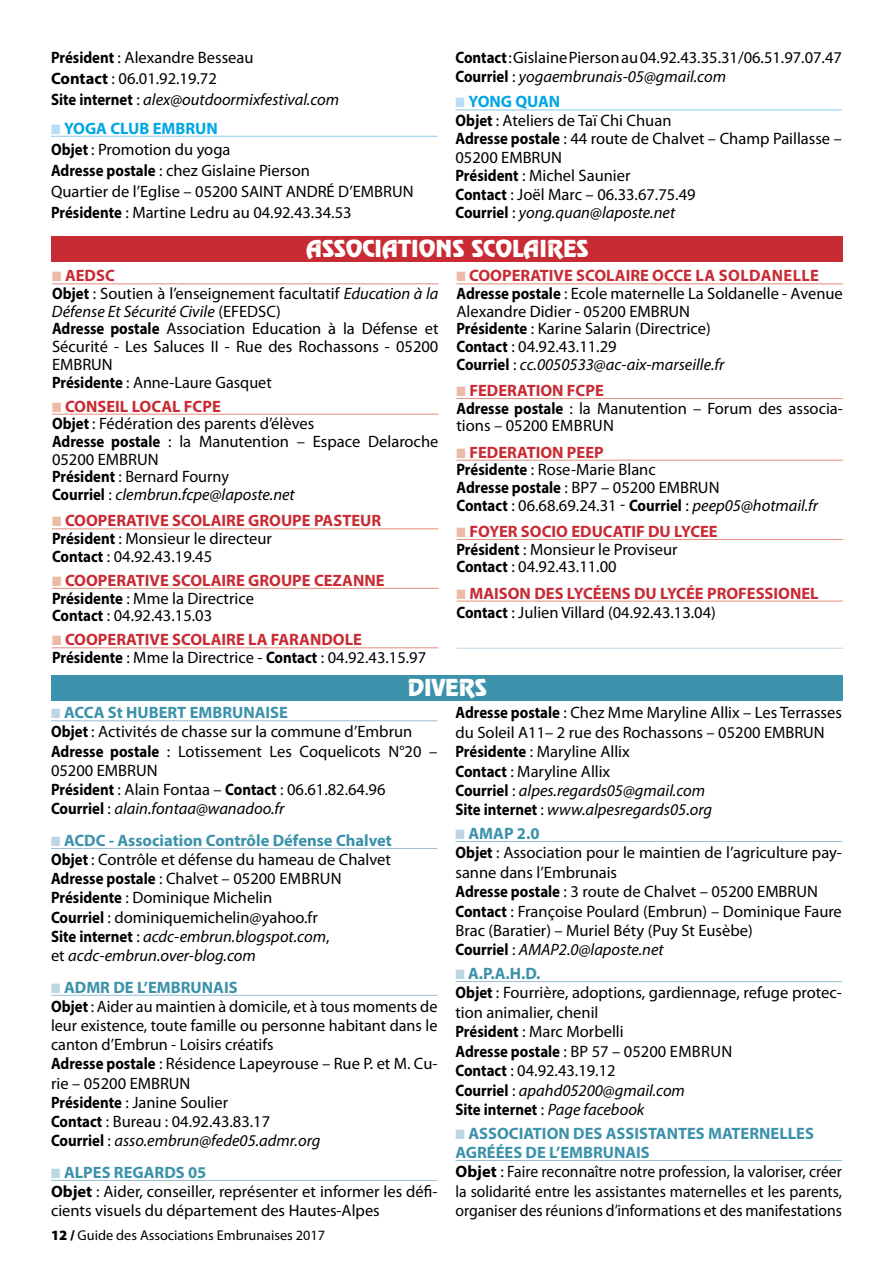
<style>
.page{position:relative;width:893px;height:1263px;background:#fff}
.page>*{position:absolute;margin:0;border:0;box-sizing:border-box;transform-origin:0 0}
.t1{font:21px "Revue";color:#fff}
.t2{font:16.5px/17.7px "Myriad Pro";color:#000}
.t3{font:700 16.5px/17.7px "Myriad Pro";color:#c82b34}
.t4{font:14.25px "Myriad Pro";color:#000}
.s1{font-weight:700}
.s2{font-style:italic}
.s3{color:#b9ddf7}
.s4{font-weight:700;color:#00a7e3}
.s5{color:#eebaa8}
.s6{font-weight:700;color:#c82b34}
.s7{color:#000}
.s8{font-weight:400;color:#000}
.s9{color:#bdd6e3}
.s10{font-weight:700;color:#3b92aa}
.s11{font-weight:900}
</style>
<div class="page">
<hr style="left:51px;top:136px;width:386px;height:1px;background:#8ccaf1">
<hr style="left:455px;top:110px;width:387px;height:1px;background:#8ccaf1">
<hr style="left:52px;top:283px;width:386px;height:1px;background:#e28e79">
<hr style="left:52px;top:414px;width:386px;height:1px;background:#e28e79">
<hr style="left:52px;top:528px;width:386px;height:1px;background:#e28e79">
<hr style="left:52px;top:588px;width:386px;height:1px;background:#e28e79">
<hr style="left:52px;top:647px;width:386px;height:1px;background:#e28e79">
<hr style="left:456px;top:283px;width:387px;height:1px;background:#e28e79">
<hr style="left:456px;top:398px;width:387px;height:1px;background:#e28e79">
<hr style="left:456px;top:460px;width:387px;height:1px;background:#e28e79">
<hr style="left:456px;top:539px;width:387px;height:1px;background:#e28e79">
<hr style="left:456px;top:601px;width:387px;height:1px;background:#e28e79">
<hr style="left:456px;top:648px;width:387px;height:1px;background:#bdd6e3">
<hr style="left:51px;top:720px;width:386px;height:1px;background:#96bfd1">
<hr style="left:51px;top:848px;width:386px;height:1px;background:#96bfd1">
<hr style="left:51px;top:995px;width:386px;height:1px;background:#96bfd1">
<hr style="left:51px;top:1180px;width:386px;height:1px;background:#96bfd1">
<hr style="left:455px;top:841px;width:387px;height:1px;background:#96bfd1">
<hr style="left:455px;top:981px;width:387px;height:1px;background:#96bfd1">
<hr style="left:455px;top:1160px;width:387px;height:1px;background:#96bfd1">
<div style="left:51px;top:236px;width:792px;height:25px;background:#c82b34"></div>
<div style="left:51px;top:675px;width:792px;height:26px;background:#3b92aa"></div>
<p class="t2" style="left:51px;top:48px;width:290px;line-height:21px"><span class="s1">Président</span> : Alexandre Besseau<br><span class="s1">Contact</span> : 06.01.92.19.72<br><span class="s1">Site internet</span> : <span class="s2">alex@outdoormixfestival.com</span></p>
<p class="t2" style="left:51px;top:118px;width:364px;line-height:21px"><span class="s3">■</span> <span class="s4">YOGA CLUB EMBRUN<br></span><span class="s1">Objet</span> : Promotion du yoga<br><span class="s1">Adresse postale</span> : chez Gislaine Pierson<br>Quartier de l’Eglise – 05200 SAINT ANDRÉ D’EMBRUN <span class="s1">Présidente</span> : Martine Ledru au 04.92.43.34.53</p>
<p class="t2" style="left:455px;top:49px;width:388px;line-height:18.5px"><span class="s1">Contact</span>: Gislaine Pierson au 04.92.43.35.31/06.51.97.07.47<br><span class="s1">Courriel</span> : <span class="s2">yogaembrunais-05@gmail.com</span></p>
<p class="t2" style="left:455px;top:93px;width:388px;line-height:18.5px"><span class="s3">■</span> <span class="s4">YONG QUAN<br></span><span class="s1">Objet</span> : Ateliers de Taï Chi Chuan<br><span class="s1">Adresse postale</span> : 44 route de Chalvet – Champ Paillasse –<br>05200 EMBRUN<br><span class="s1">Président</span> : Michel Saunier<br><span class="s1">Contact</span> : Joël Marc – 06.33.67.75.49<br><span class="s1">Courriel</span> : <span class="s2">yong.quan@laposte.net</span></p>
<p class="t1" style="left:306px;top:235px;width:82px">ASSOCIATION</p>
<p class="t1" style="left:452px;top:235px;width:86px">S SCOLAIRE</p>
<p class="t1" style="left:576px;top:235px;width:13px">S</p>
<p class="t2" style="left:52px;top:267px;width:388px"><span class="s5">■</span> <span class="s6">AEDSC<br></span><span class="s1">Objet</span> : Soutien à l’enseignement facultatif <span class="s2">Education à la Défense Et Sécurité Civile</span> (EFEDSC)<br><span class="s1">Adresse postale</span> Association Education à la Défense et Sécurité - Les Saluces II - Rue des Rochassons - 05200<br>EMBRUN<br><span class="s1">Présidente</span> : Anne-Laure Gasquet</p>
<p class="t2" style="left:52px;top:398px;width:388px"><span class="s5">■</span> <span class="s6">CONSEIL LOCAL FCPE<br></span><span class="s1">Objet</span> : Fédération des parents d’élèves<br><span class="s1">Adresse postale</span> : la Manutention – Espace Delaroche<br>05200 EMBRUN<br><span class="s1">Président</span> : Bernard Fourny<br><span class="s1">Courriel</span> : <span class="s2">clembrun.fcpe@laposte.net</span></p>
<p class="t2" style="left:52px;top:512px;width:329px"><span class="s5">■</span> <span class="s6">COOPERATIVE SCOLAIRE GROUPE PASTEUR<br></span><span class="s1">Président</span> : Monsieur le directeur<br><span class="s1">Contact</span> : 04.92.43.19.45</p>
<p class="t3" style="left:52px;top:571px;width:334px"><span class="s5">■</span> COOPERATIVE SCOLAIRE GROUPE CEZANNE<br><span class="s7">Présidente</span> <span class="s8">: Mme la Directrice<br></span><span class="s7">Contact</span> <span class="s8">: 04.92.43.15.03</span></p>
<p class="t2" style="left:52px;top:631px;width:376px"><span class="s5">■</span> <span class="s6">COOPERATIVE SCOLAIRE LA FARANDOLE<br></span><span class="s1">Présidente</span> : Mme la Directrice - <span class="s1">Contact</span> : 04.92.43.15.97</p>
<p class="t3" style="left:456px;top:266px;width:284px"><span class="s5">■</span> COOPERATIVE SCOLAIRE OCCE La Solda</p>
<p class="t2" style="left:456px;top:267px;width:388px;text-indent:315px"><span class="s6">nelle </span><span class="s1">Adresse postale</span> : Ecole maternelle La Soldanelle - Avenue Alexandre Didier - 05200 EMBRUN<br><span class="s1">Présidente</span> : Karine Salarin (Directrice)<br><span class="s1">Contact</span> : 04.92.43.11.29<br><span class="s1">Courriel</span> : <span class="s2">cc.0050533@ac-aix-marseille.fr</span></p>
<p class="t2" style="left:456px;top:382px;width:388px"><span class="s5">■</span> <span class="s6">FEDERATION FCPE<br></span><span class="s1">Adresse postale</span> : la Manutention – Forum des associa&shy;tions – 05200 Embrun</p>
<p class="t2" style="left:456px;top:444px;width:363px"><span class="s5">■</span> <span class="s6">FEDERATION PEEP<br></span><span class="s1">Présidente</span> : Rose-Marie Blanc<br><span class="s1">Adresse postale</span> : BP7 – 05200 EMBRUN<br><span class="s1">Contact</span> : 06.68.69.24.31 - <span class="s1">Courriel</span> : <span class="s2">peep05@hotmail.fr</span></p>
<p class="t2" style="left:456px;top:523px;width:263px"><span class="s5">■</span> <span class="s6">FOYER SOCIO EDUCATIF DU LYCEE<br></span><span class="s1">Président</span> : Monsieur le Proviseur<br><span class="s1">Contact</span> : 04.92.43.11.00</p>
<p class="t3" style="left:456px;top:583px;width:364px;line-height:18.9px"><span class="s5">■</span> MAISON DES LYCÉENS DU LYCÉE PROFESSIONEL<br><span class="s7">Contact</span> <span class="s8">: Julien Villard (04.92.43.13.04)</span></p>
<p class="t1" style="left:408px;top:674px;width:80px">DIVERS</p>
<p class="t2" style="left:51px;top:703px;width:388px;line-height:19.2px"><span class="s9">■</span> <span class="s10">ACCA St HUBERT EMBRUNAISE<br></span><span class="s1">Objet</span> : Activités de chasse sur la commune d’Embrun <span class="s1">Adresse postale</span> : Lotissement Les Coquelicots N°20 – 05200 EMBRUN<br><span class="s1">Président</span> : Alain Fontaa – <span class="s1">Contact</span> : 06.61.82.64.96<br><span class="s1">Courriel</span> : <span class="s2">alain.fontaa@wanadoo.fr</span></p>
<p class="t2" style="left:51px;top:831px;width:342px;line-height:19.2px"><span class="s9">■</span> <span class="s10">ACDC - Association Contrôle Défense Chalvet </span><span class="s1">Objet</span> : Contrôle et défense du hameau de Chalvet <span class="s1">Adresse postale</span> : Chalvet – 05200 Embrun<br><span class="s1">Présidente</span> : Dominique Michelin<br><span class="s1">Courriel</span> : dominiquemichelin@yahoo.fr<br><span class="s1">Site internet</span> : <span class="s2">acdc-embrun.blogspot.com</span>,<br>et <span class="s2">acdc-embrun.over-blog.com</span></p>
<p class="t2" style="left:51px;top:978px;width:388px;line-height:19.2px"><span class="s9">■</span> <span class="s10">ADMR DE L’EMBRUNAIS<br></span><span class="s1">Objet</span> : Aider au maintien à domicile, et à tous moments de leur existence, toute famille ou personne habitant dans le canton d’Embrun - Loisirs créatifs<br><span class="s1">Adresse postale</span> : Résidence Lapeyrouse – Rue P. et M. Cu&shy;rie – 05200 EMBRUN<br><span class="s1">Présidente</span> : Janine Soulier<br><span class="s1">Contact</span> : Bureau : 04.92.43.83.17<br><span class="s1">Courriel</span> : <span class="s2">asso.embrun@fede05.admr.org</span></p>
<p class="t2" style="left:51px;top:1163px;width:388px;line-height:19.2px"><span class="s9">■</span> <span class="s10">ALPES REGARDS 05<br></span><span class="s1">Objet</span> : Aider, conseiller, représenter et informer les défi&shy;cients visuels du département des Hautes-Alpes</p>
<p class="t4" style="left:51px;top:1227px;width:276px"><span class="s11">12 /</span> Guide des Associations Embrunaises 2017</p>
<p class="t2" style="left:455px;top:703px;width:388px;line-height:19.4px"><span class="s1">Adresse postale</span> : Chez Mme Maryline Allix – Les Terrasses du Soleil A11– 2 rue des Rochassons – 05200 EMBRUN <span class="s1">Présidente</span> : Maryline Allix<br><span class="s1">Contact</span> : Maryline Allix<br><span class="s1">Courriel</span> : <span class="s2">alpes.regards05@gmail.com<br></span><span class="s1">Site internet</span> : <span class="s2">www.alpesregards05.org</span></p>
<p class="t2" style="left:455px;top:824px;width:388px;line-height:19.4px"><span class="s9">■</span> <span class="s10">AMAP 2.0<br></span><span class="s1">Objet</span> : Association pour le maintien de l’agriculture pay&shy;sanne dans l’Embrunais<br><span class="s1">Adresse postale</span> : 3 route de Chalvet – 05200 EMBRUN <span class="s1">Contact</span> : Françoise Poulard (Embrun) – Dominique Faure Brac (Baratier) – Muriel Béty (Puy St Eusèbe)<br><span class="s1">Courriel</span> : <span class="s2">AMAP2.0@laposte.net</span></p>
<p class="t2" style="left:455px;top:964px;width:388px;line-height:19.4px"><span class="s9">■</span> <span class="s10">A.P.A.H.D.<br></span><span class="s1">Objet</span> : Fourrière, adoptions, gardiennage, refuge protec&shy;tion animalier, chenil<br><span class="s1">Président</span> : Marc Morbelli<br><span class="s1">Adresse postale</span> : BP 57 – 05200 Embrun<br><span class="s1">Contact</span> : 04.92.43.19.12<br><span class="s1">Courriel</span> : <span class="s2">apahd05200@gmail.com<br></span><span class="s1">Site internet</span> : <span class="s2">Page facebook</span></p>
<p class="t2" style="left:455px;top:1124px;width:388px;line-height:19.4px"><span class="s9">■</span> <span class="s10">ASSOCIATION DES ASSISTANTES MATERN ELLES AGRÉÉES DE L’EMBRUNAIS<br></span><span class="s1">Objet</span> : Faire reconnaître notre profession, la valoriser, créer la solidarité entre les assistantes maternelles et les parents, organiser des réunions d’informations et des manifestations</p>
</div>
